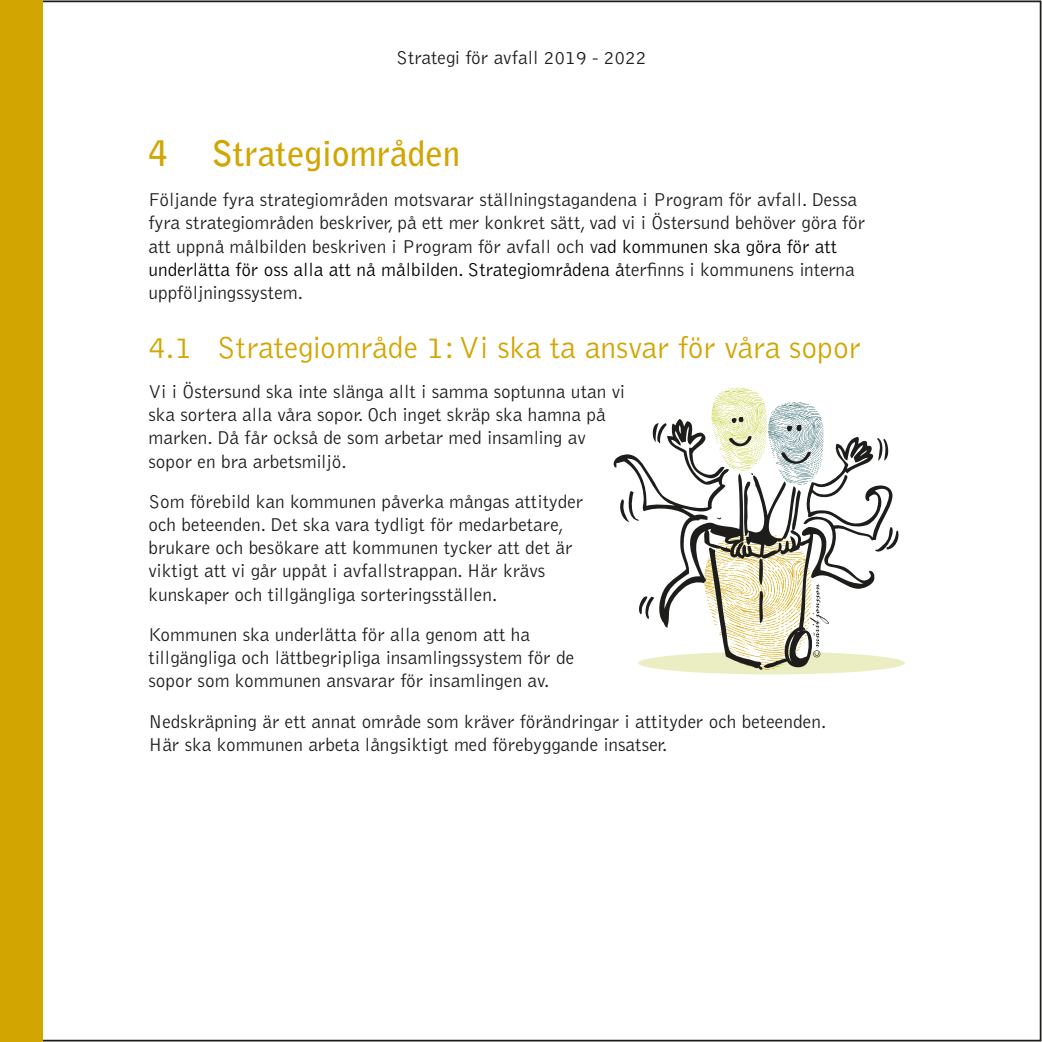
<style>
.page{position:relative;width:1042px;height:1042px;background:#fff}
.page>*{position:absolute;margin:0;border:0;box-sizing:border-box;transform-origin:0 0}
.t1{font:700 35px "Bell Gothic Std";color:#d2a500}
.t2{font:300 31.5px "Bell Gothic Std";color:#d2a500}
.t3{font:300 19.25px/23.1px "Bell Gothic Std";color:#1d1d1b}
.s1{color:#000}
</style>
<div class="page">
<div style="left:0;top:0;width:43px;height:1042px;background:#d2a500"></div>
<div style="left:638px;top:651px;width:267px;height:23px;background:#ebedc3;border-radius:50%"></div>
<svg style="left:892px;top:528px;width:7px;height:20px"></svg>
<svg style="left:711px;top:387px;width:111px;height:32px"></svg>
<svg style="left:614px;top:419px;width:278px;height:251px"></svg>
<svg style="left:704px;top:528px;width:125px;height:142px"></svg>
<p class="t3" style="left:396px;top:47px;width:252px">Strategi för avfall 2019 - 2022</p>
<h1 class="t1" style="left:148px;top:132px;width:313px">4 Strategiområden</h1>
<p class="t3" style="left:148px;top:189px;width:718px">Följande fyra strategiområden motsvarar ställningstagandena i Program för avfall. Dessa fyra strategiområden beskriver, på ett mer konkret sätt, vad vi i Östersund behöver göra för att uppnå målbilden beskriven i Program för avfall och v<span class="s1">ad kommunen ska göra för att underlätta för oss alla att nå målbilden. Strategiområdena å</span>terfinns i kommunens interna uppföljningssystem.</p>
<h2 class="t2" style="left:148px;top:330px;width:714px">4.1 Strategiområde 1: Vi ska ta ansvar för våra sopor</h2>
<p class="t3" style="left:148px;top:381px;width:478px">Vi i Östersund ska inte slänga allt i samma soptunna utan vi ska sortera alla våra sopor. Och inget skräp ska hamna på marken. Då får också de som arbetar med insamling av sopor en bra arbetsmiljö.</p>
<p class="t3" style="left:148px;top:491px;width:436px">Som förebild kan kommunen påverka mångas attityder och beteenden. Det ska vara tydligt för medarbetare, brukare och besökare att kommunen tycker att det är viktigt att vi går uppåt i avfallstrappan. Här krävs kunskaper och tillgängliga sorteringsställen.</p>
<p class="t3" style="left:148px;top:624px;width:427px">Kommunen ska underlätta för alla genom att ha tillgängliga och lättbegripliga insamlingssystem för de sopor som kommunen ansvarar för insamlingen av.</p>
<p class="t3" style="left:148px;top:710px;width:679px">Nedskräpning är ett annat område som kräver förändringar i attityder och beteenden.<br>Här ska kommunen arbeta långsiktigt med förebyggande insatser.</p>
</div>
